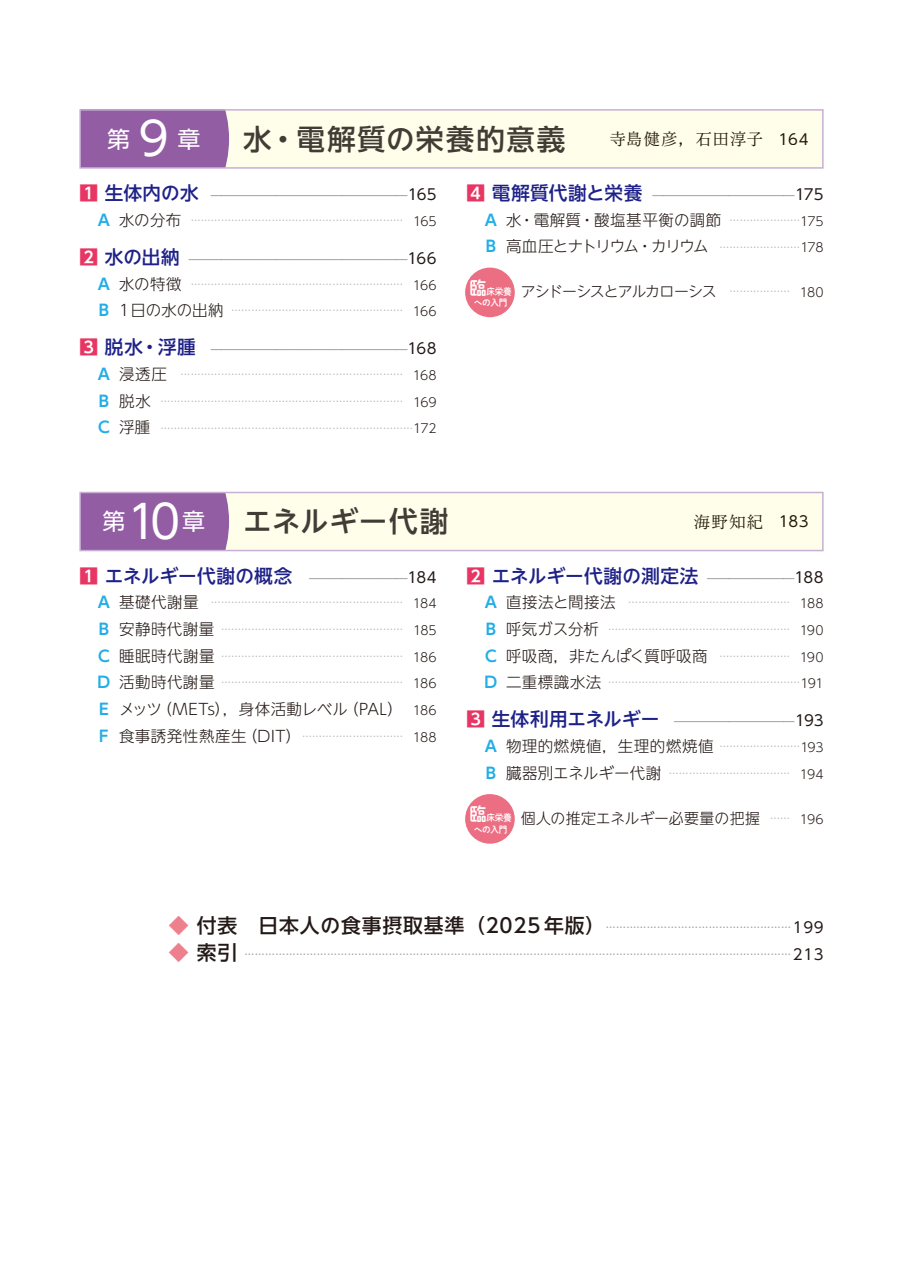
<style>
.page{position:relative;width:903px;height:1275px;background:#fff}
.page>*{position:absolute;margin:0;border:0;box-sizing:border-box;transform-origin:0 0}
.t1{font:28.53px "UD Shin Go NT Pr 6 N Medium 90 pv RKSJ H";letter-spacing:.055em;color:#413c35}
.t2{font:22.93px "UD Shin Go NT Pr 6 N Reg 90 pv RKSJ H";color:#fff}
.t3{font:19.78px "UD Shin Go NT Pr 6 N Medium 90 pv RKSJ H";letter-spacing:.04em;color:#231916}
.t4{font:18.55px "UD Shin Go NT Pr 6 N Medium 90 pv RKSJ H";letter-spacing:.02em;color:#1e2188}
.t5{font:16.1px "P Bunkyu Min Pr 6 N R 90 pv RKSJ H";letter-spacing:.065em;color:#241a09}
.t6{font:16.1px "P Bunkyu Min Pr 6 N R 90 pv RKSJ H";letter-spacing:.09em;color:#241a09}
.t7{font:15.58px/26.6px "UD Shin Go NT Pr 6 N Light 90 pv RKSJ H";letter-spacing:.025em;color:#231916}
.t8{font:15.58px/26.6px "UD Shin Go NT Pr 6 N Light 90 pv RKSJ H";letter-spacing:.005em;color:#231916}
.t9{font:14.88px "UD Shin Go NT Pr 6 N Light 90 pv RKSJ H";letter-spacing:.015em;color:#231916}
.t10{font:14.88px "UD Shin Go NT Pr 6 N Light 90 pv RKSJ H";letter-spacing:-.065em;color:#231916}
.t11{font:11.2px "Gothic BBB Pr 6 N Medium 90 pv RKSJ H";color:#727272}
.t12{font:9.97px "UD Shin Go NT Pr 6 N Light 90 pv RKSJ H";color:#a0a0a1}
.t13{font:9.97px "UD Shin Go NT Pr 6 N Medium 90 pv RKSJ H";color:#a0a0a1}
.t14{font:9.28px/11.2px "Shuei M Go Std B 90 pv RKSJ H";letter-spacing:-.015em;color:#fff;text-align:center;scale:.92 1}
.s1{font-size:45.85px}
.s2{font-family:"UD Shin Go NT Pr 6 N Reg 90 pv RKSJ H";font-size:14.88px}
.s3{font-family:"UD Shin Go NT Pr 6 N De Bold 90 pv RKSJ H";font-size:18.55px;color:#e73663}
.s4{font-family:"UD Shin Go NT Pr 6 N Medium 90 pv RKSJ H";font-size:18.55px;color:#1e2188}
.s5{font-family:"UD Shin Go NT Pr 6 N Reg 90 pv RKSJ H";font-size:14.88px;color:#231916}
.s6{font-family:"UD Shin Go NT Pr 6 N De Bold 90 pv RKSJ H";font-size:15.58px;color:#23aee6}
.s7{font-size:15.58px;color:#231916}
.s8{font-size:12.42px;color:#231916}
.s9{font-family:"UD Shin Go NT Pr 6 N De Bold 90 pv RKSJ H";color:#23aee6}
.s10{font-size:9.97px;color:#a0a0a1}
.s11{font-size:12.42px}
.s12{font-size:18.55px}
.s13{font-family:"UD Shin Go NT Pr 6 N De Bold 90 pv RKSJ H";color:#e73663}
.s14{font-family:"Gothic BBB Pr 6 N Medium 90 pv RKSJ H";font-size:11.2px;color:#727272}
.s15{color:#ee7f8c}
.s16{font-size:19.78px;color:#ee7f8c}
.s17{font-size:19.78px;color:#231916}
</style>
<div class="page">
<div style="left:80px;top:110px;width:743px;height:58px;background:#fffeeb"></div>
<div style="left:81px;top:111px;width:148px;height:56px;background:#925da3"></div>
<div style="left:79px;top:109px;width:744px;height:60px;border:1px solid #c7aed3"></div>
<div style="left:80px;top:492px;width:743px;height:59px;background:#fffeeb"></div>
<div style="left:81px;top:494px;width:148px;height:55px;background:#925da3"></div>
<div style="left:79px;top:492px;width:744px;height:59px;border:1px solid #c7aed3"></div>
<div style="left:464px;top:266px;width:52px;height:52px;border:2px solid #fff;border-radius:50%"></div>
<div style="left:465px;top:268px;width:50px;height:49px;background:#ec6e82;border-radius:50%"></div>
<div style="left:464px;top:793px;width:52px;height:52px;border:2px solid #fff;border-radius:50%"></div>
<div style="left:465px;top:794px;width:50px;height:50px;background:#ec6e82;border-radius:50%"></div>
<h2 class="t2" style="left:107px;top:130px;width:95px">第<span class="s1">9</span>章</h2>
<h1 class="t1" style="left:243px;top:128px;width:324px">水・電解質の栄養的意義</h1>
<h3 class="t5" style="left:610px;top:133px;width:201px">寺島健彦，石田淳子 <span class="s2">164</span></h3>
<p class="t11" style="left:79px;top:191px;width:359px"><span class="s3">1</span> <span class="s4">生体内の水</span> ――――――――――――――――――<span class="s5">165</span></p>
<p class="t12" style="left:98px;top:216px;width:340px"><span class="s6">A</span> <span class="s7">水の分布</span> ……………………………………………………… <span class="s8">165</span></p>
<p class="t11" style="left:79px;top:255px;width:359px"><span class="s3">2</span> <span class="s4">水の出納</span> ――――――――――――――――――――<span class="s5">166</span></p>
<p class="t12" style="left:98px;top:280px;width:340px"><span class="s6">A</span> <span class="s7">水の特徴</span> ……………………………………………………… <span class="s8">166</span></p>
<p class="t12" style="left:99px;top:307px;width:339px"><span class="s6">B</span> <span class="s7">1日の水の出納</span> …………………………………………… <span class="s8">166</span></p>
<p class="t11" style="left:79px;top:346px;width:359px"><span class="s3">3</span> <span class="s4">脱水・浮腫</span> ――――――――――――――――――<span class="s5">168</span></p>
<h3 class="t7" style="left:98px;top:363px;width:71px"><span class="s9">A</span> 浸透圧</h3>
<p class="t12" style="left:181px;top:371px;width:257px">………………………………………………………… <span class="s8">168</span></p>
<p class="t12" style="left:99px;top:397px;width:339px"><span class="s6">B</span> <span class="s7">脱水</span> ……………………………………………………………… <span class="s8">169</span></p>
<p class="t12" style="left:98px;top:424px;width:340px"><span class="s6">C</span> <span class="s7">浮腫</span> …………………………………………………………………<span class="s8">172</span></p>
<p class="t11" style="left:466px;top:191px;width:359px"><span class="s3">4</span> <span class="s4">電解質代謝と栄養</span> ―――――――――――――<span class="s5">175</span></p>
<h3 class="t8" style="left:485px;top:209px;width:340px"><span class="s9">A</span> 水・電解質・酸塩基平衡の調節 <span class="s10">…………………</span><span class="s11">175<br></span><span class="s9">B</span> 高血圧とナトリウム・カリウム <span class="s10">……………………</span><span class="s11">178</span></h3>
<h3 class="t10" style="left:521px;top:286px;width:197px">アシドーシスとアルカローシス</h3>
<p class="t12" style="left:729px;top:288px;width:96px">……………… <span class="s8">180</span></p>
<p class="t14" style="left:469px;top:287px;width:48px"><span class="s12">臨</span>床栄養への入門</p>
<h2 class="t2" style="left:103px;top:513px;width:104px">第<span class="s1">10</span>章</h2>
<h1 class="t1" style="left:243px;top:511px;width:207px">エネルギー代謝</h1>
<h3 class="t6" style="left:694px;top:516px;width:117px">海野知紀 <span class="s2">183</span></h3>
<h3 class="t4" style="left:79px;top:569px;width:359px"><span class="s13">1</span> エネルギー代謝の概念 <span class="s14">―――――――――</span><span class="s5">184</span></h3>
<p class="t12" style="left:98px;top:599px;width:340px"><span class="s6">A</span> <span class="s7">基礎代謝量</span> ………………………………………………… <span class="s8">184</span></p>
<p class="t12" style="left:99px;top:626px;width:339px"><span class="s6">B</span> <span class="s7">安静時代謝量</span> ……………………………………………… <span class="s8">185</span></p>
<p class="t12" style="left:98px;top:652px;width:340px"><span class="s6">C</span> <span class="s7">睡眠時代謝量</span> ……………………………………………… <span class="s8">186</span></p>
<p class="t12" style="left:98px;top:679px;width:340px"><span class="s6">D</span> <span class="s7">活動時代謝量</span> ……………………………………………… <span class="s8">186</span></p>
<h3 class="t7" style="left:99px;top:698px;width:339px"><span class="s9">E</span> メッツ（METs），身体活動レベル（PAL） <span class="s11">186<br></span><span class="s9">F</span> 食事誘発性熱産生（DIT） <span class="s10">…………………………</span> <span class="s11">188</span></h3>
<h3 class="t4" style="left:466px;top:569px;width:359px"><span class="s13">2</span> エネルギー代謝の測定法 <span class="s14">――――――――</span><span class="s5">188</span></h3>
<h3 class="t7" style="left:485px;top:591px;width:132px"><span class="s9">A</span> 直接法と間接法</h3>
<p class="t12" style="left:628px;top:599px;width:197px">………………………………………… <span class="s8">188</span></p>
<p class="t12" style="left:486px;top:626px;width:339px"><span class="s6">B</span> <span class="s7">呼気ガス分析</span> ……………………………………………… <span class="s8">190</span></p>
<h3 class="t7" style="left:485px;top:645px;width:340px"><span class="s9">C</span> 呼吸商，非たんぱく質呼吸商 <span class="s10">…………………</span> <span class="s11">190</span></h3>
<p class="t12" style="left:485px;top:679px;width:340px"><span class="s6">D</span> <span class="s7">二重標識水法</span> …………………………………………………<span class="s8">191</span></p>
<p class="t11" style="left:466px;top:718px;width:359px"><span class="s3">3</span> <span class="s4">生体利用エネルギー</span> ―――――――――――<span class="s5">193</span></p>
<h3 class="t7" style="left:485px;top:735px;width:340px"><span class="s9">A</span> 物理的燃焼値，生理的燃焼値 <span class="s10">……………………</span><span class="s11">193</span></h3>
<p class="t12" style="left:486px;top:769px;width:339px"><span class="s6">B</span> <span class="s7">臓器別エネルギー代謝</span> ……………………………… <span class="s8">194</span></p>
<h3 class="t9" style="left:521px;top:812px;width:304px">個人の推定エネルギー必要量の把握 <span class="s10">……</span> <span class="s11">196</span></h3>
<p class="t14" style="left:469px;top:813px;width:48px"><span class="s12">臨</span>床栄養への入門</p>
<h3 class="t3" style="left:169px;top:918px;width:656px"><span class="s15">◆</span> 付表　日本人の食事摂取基準（2025年版）<span class="s10">………………………………………………</span> <span class="s2">199</span></h3>
<p class="t13" style="left:169px;top:951px;width:656px"><span class="s16">◆</span> <span class="s17">索引</span> …………………………………………………………………………………………………………………………………………… <span class="s5">213</span></p>
</div>
